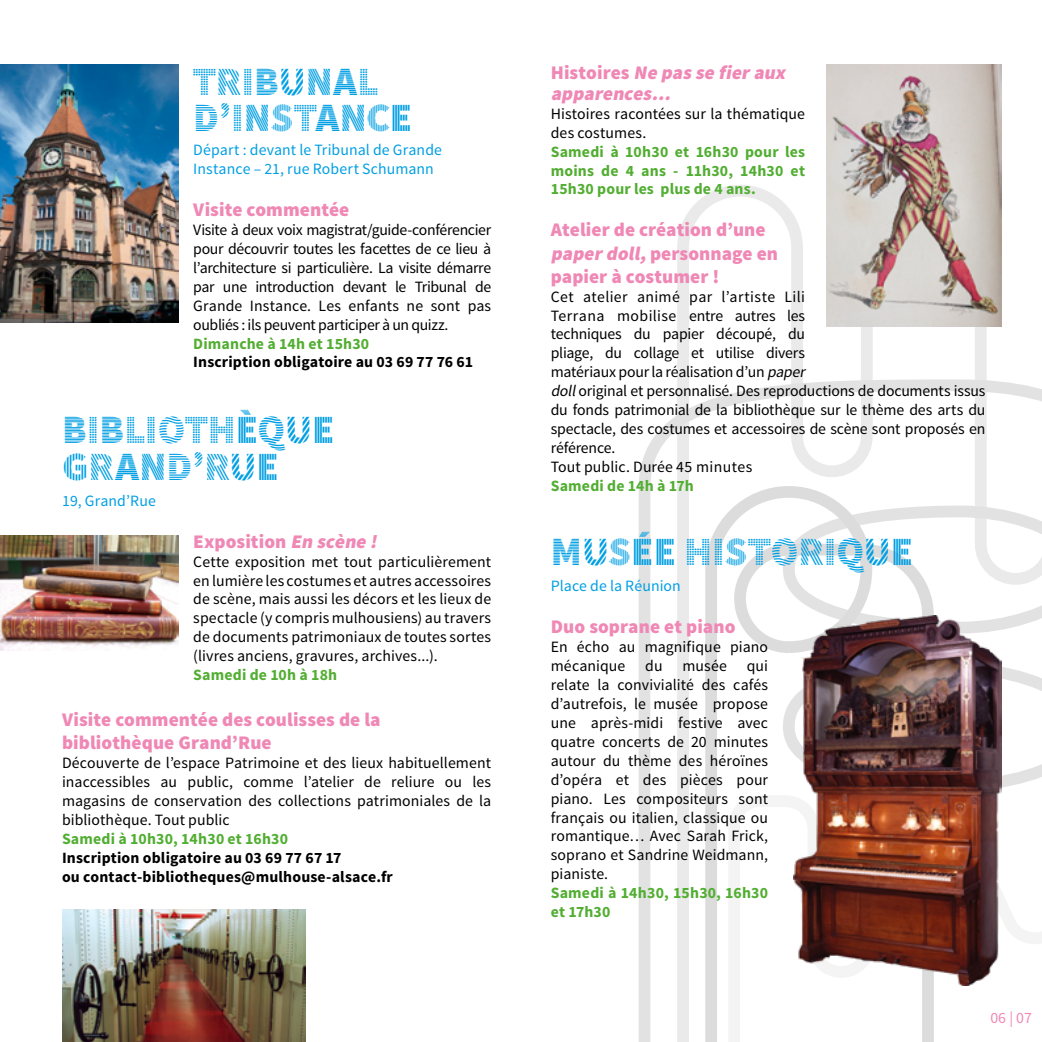
<style>
.page{position:relative;width:1042px;height:1042px;background:#fff}
.page>*{position:absolute;margin:0;border:0;box-sizing:border-box;transform-origin:0 0}
.t1{font:900 40.25px/36.8px "Source Sans Pro DISPLAYV2";color:#009fe3}
.t2{font:900 19.25px/23.1px "Source Sans Pro";letter-spacing:.005em;color:#f088b6}
.t3{font:italic 900 19.25px/21px "Source Sans Pro";color:#f088b6}
.t4{font:15.75px/18.9px "Source Sans Pro";color:#000;text-align:justify}
.t5{font:700 15.75px/18.9px "Source Sans Pro";letter-spacing:.01em;color:#52ae32;text-align:justify}
.t6{font:700 15.75px/18.9px "Source Sans Pro";letter-spacing:.01em;color:#000}
.t7{font:15.75px/18.9px "Source Sans Pro";letter-spacing:.005em;color:#009fe3}
.t8{font:15.75px "Source Sans Pro";color:#f088b6}
.s1{font-style:italic}
.s2{font-style:normal}
</style>
<div class="page">
<svg style="left:677px;top:179px;width:325px;height:195px"></svg>
<svg style="left:638px;top:374px;width:404px;height:668px"></svg>
<svg style="left:699px;top:480px;width:241px;height:562px"></svg>
<svg style="left:722px;top:789px;width:320px;height:253px"></svg>
<img style="left:62px;top:909px;width:244px;height:133px">
<img style="left:793px;top:615px;width:208px;height:371px">
<img style="left:826px;top:64px;width:175px;height:263px">
<img style="left:0;top:536px;width:178px;height:114px">
<img style="left:0;top:64px;width:178px;height:258px">
<h1 class="t1" style="left:193px;top:64px;width:220px">TRIBUNAL<br>D’INSTANCE</h1>
<p class="t7" style="left:193px;top:141px;width:250px">Départ : devant le Tribunal de Grande<br>Instance – 21, rue Robert Schumann</p>
<p class="t2" style="left:193px;top:199px;width:158px">Visite commentée</p>
<p class="t4" style="left:193px;top:221px;width:299px">Visite à deux voix magistrat/guide-conférencier pour découvrir toutes les facettes de ce lieu à l’architecture si particulière. La visite démarre par une introduction devant le Tribunal de Grande Instance. Les enfants ne sont pas oubliés : ils peuvent participer à un quizz.</p>
<p class="t5" style="left:193px;top:334px;width:177px">Dimanche à 14h et 15h30</p>
<p class="t6" style="left:193px;top:353px;width:281px">Inscription obligatoire au 03 69 77 76 61</p>
<h1 class="t1" style="left:62px;top:412px;width:274px">BIBLIOTHÈQUE<br>GRAND’RUE</h1>
<p class="t7" style="left:62px;top:491px;width:95px">19, Grand’Rue</p>
<p class="t2" style="left:193px;top:531px;width:190px">Exposition <span class="s1">En scène !</span></p>
<p class="t4" style="left:193px;top:552px;width:299px">Cette exposition met tout particulièrement en lumière les costumes et autres accessoires de scène, mais aussi les décors et les lieux de spectacle (y compris mulhousiens) au travers de documents patrimoniaux de toutes sortes (livres anciens, gravures, archives...).</p>
<p class="t5" style="left:193px;top:666px;width:145px">Samedi de 10h à 18h</p>
<p class="t2" style="left:62px;top:709px;width:320px">Visite commentée des coulisses de la bibliothèque Grand’Rue</p>
<p class="t4" style="left:62px;top:754px;width:431px">Découverte de l’espace Patrimoine et des lieux habituellement inaccessibles au public, comme l’atelier de reliure ou les magasins de conservation des collections patrimoniales de la bibliothèque. Tout public</p>
<p class="t5" style="left:62px;top:830px;width:228px">Samedi à 10h30, 14h30 et 16h30</p>
<p class="t6" style="left:62px;top:849px;width:332px">Inscription obligatoire au 03 69 77 67 17<br>ou contact-bibliotheques@mulhouse-alsace.fr</p>
<p class="t3" style="left:551px;top:63px;width:241px"><span class="s2">H i s t o i re s</span> Ne passe fieraux apparences…</p>
<p class="t4" style="left:551px;top:104px;width:256px">Histoires racontées sur la thématique des costumes.</p>
<p class="t5" style="left:551px;top:143px;width:256px">Samedi à 10h30 et 16h30 pour les moins de 4 ans - 11h30, 14h30 et 15h30 pour les plus de 4 ans.</p>
<p class="t2" style="left:551px;top:219px;width:229px">Atelier de création d’une <span class="s1">paperdoll,</span>personnage en papier à costumer !</p>
<p class="t4" style="left:551px;top:287px;width:436px;text-align:left">Cet atelier animé par l’artiste Lili<br>Terrana mobilise entre autres les<br>techniques du papier découpé, du<br>pliage, du collage et utilise divers<br>matériaux pour la réalisation d’un <span class="s1">paper<br>doll</span>original et personnalisé. Des reproductions de documents issus du fonds patrimonial de la bibliothèque sur le thème des arts du spectacle, des costumes et accessoires de scène sont proposés en référence.<br>Tout public. Durée 45 minutes</p>
<p class="t5" style="left:551px;top:476px;width:145px">Samedi de 14h à 17h</p>
<h1 class="t1" style="left:551px;top:535px;width:364px">MUSÉE HISTORIQUE</h1>
<p class="t7" style="left:551px;top:577px;width:132px">Place de la Réunion</p>
<p class="t2" style="left:551px;top:616px;width:186px">Duo soprane et piano</p>
<p class="t4" style="left:551px;top:638px;width:219px">En écho au magnifique piano mécanique</p>
<p class="t4" style="left:645px;top:657px;width:19px">du</p>
<p class="t4" style="left:682px;top:657px;width:46px">musée</p>
<p class="t4" style="left:551px;top:657px;width:219px;text-indent:196px">qui relate la convivialité des cafés d’autrefois, le musée propose une après-midi festive avec quatre concerts de 20 minutes autour du thème des héroïnes d’opéra et des pièces pour piano. Les compositeurs sont français ou italien, classique ou romantique… Avec Sarah Frick, soprano et Sandrine Weidmann, pianiste.</p>
<p class="t5" style="left:551px;top:884px;width:219px">Samedi à 14h30, 15h30, 16h30 et 17h30</p>
<p class="t8" style="left:990px;top:1008px;width:43px">06 | 07</p>
</div>
